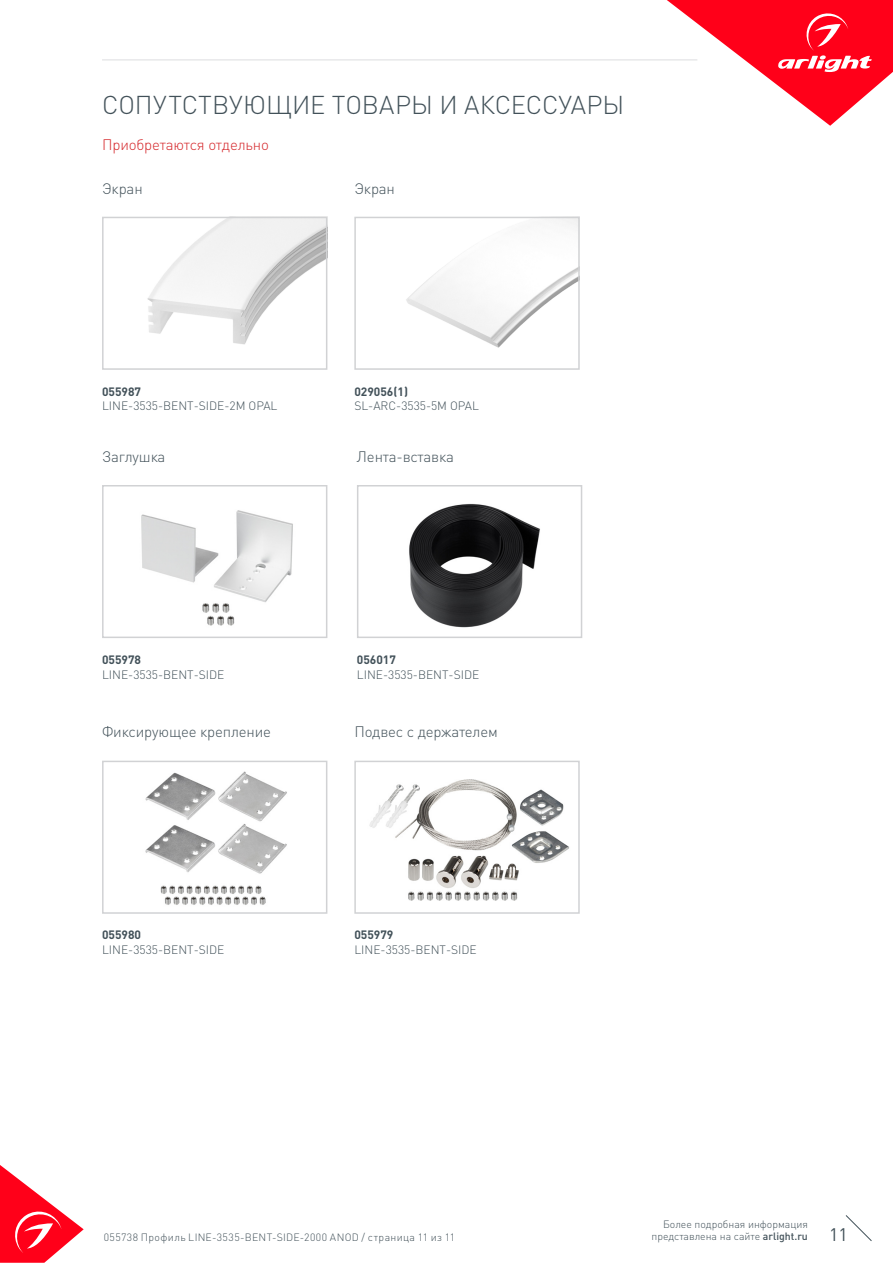
<style>
.page{position:relative;width:893px;height:1263px;background:#fff}
.page>*{position:absolute;margin:0;border:0;box-sizing:border-box;transform-origin:0 0}
.t1{font:300 25.5px "DIN Pro";color:#425159}
.t2{font:18px "DIN Pro";color:#425159}
.t3{font:300 15px "DIN Pro";letter-spacing:-.01em;color:#425159}
.t4{font:300 15px "DIN Pro";letter-spacing:-.01em;color:#d5262a}
.t5{font:300 12px "DIN Pro";color:#425159}
.t6{font:700 12px "DIN Pro";color:#425159}
.t7{font:300 10.5px "DIN Pro";letter-spacing:.04em;color:#425159}
.t8{font:300 10.5px "DIN Pro";color:#425159}
.s1{font-weight:500}
</style>
<div class="page">
<svg style="left:0;top:1165px;width:84px;height:98px"></svg>
<svg style="left:845px;top:1215px;width:27px;height:26px"></svg>
<svg style="left:667px;top:0;width:226px;height:126px"></svg>
<hr style="left:102px;top:60px;width:595px;height:1px;background:#dcdddf">
<img style="left:409px;top:503px;width:131px;height:125px">
<div style="left:357px;top:485px;width:225px;height:153px;border:2px solid #d1d2d4"></div>
<img style="left:141px;top:510px;width:152px;height:116px">
<div style="left:102px;top:485px;width:225px;height:153px;border:2px solid #d1d2d4"></div>
<img style="left:145px;top:771px;width:142px;height:134px">
<div style="left:102px;top:761px;width:225px;height:153px;border:2px solid #d1d2d4"></div>
<img style="left:369px;top:779px;width:200px;height:122px">
<div style="left:354px;top:761px;width:226px;height:153px;border:2px solid #d1d2d4"></div>
<img style="left:406px;top:220px;width:171px;height:128px">
<div style="left:354px;top:217px;width:226px;height:153px;border:2px solid #d1d2d4"></div>
<img style="left:147px;top:220px;width:177px;height:125px">
<div style="left:102px;top:217px;width:225px;height:153px;border:2px solid #d1d2d4"></div>
<p class="t1" style="left:102px;top:87px;width:524px">СОПУТСТВУЮЩИЕ ТОВАРЫ И АКСЕССУАРЫ</p>
<p class="t4" style="left:102px;top:134px;width:168px">Приобретаются отдельно</p>
<p class="t3" style="left:102px;top:178px;width:42px">Экран</p>
<p class="t3" style="left:354px;top:178px;width:42px">Экран</p>
<p class="t6" style="left:102px;top:383px;width:41px">055987</p>
<p class="t5" style="left:102px;top:398px;width:177px">LINE-3535-BENT-SIDE-2M OPAL</p>
<p class="t6" style="left:354px;top:383px;width:55px">029056(1)</p>
<p class="t5" style="left:354px;top:398px;width:126px">SL-ARC-3535-5M OPAL</p>
<p class="t3" style="left:102px;top:446px;width:65px">Заглушка</p>
<p class="t3" style="left:357px;top:446px;width:98px">Лента-вставка</p>
<p class="t6" style="left:102px;top:652px;width:41px">055978</p>
<p class="t5" style="left:102px;top:666px;width:124px">LINE-3535-BENT-SIDE</p>
<p class="t6" style="left:357px;top:652px;width:41px">056017</p>
<p class="t5" style="left:357px;top:666px;width:124px">LINE-3535-BENT-SIDE</p>
<p class="t3" style="left:102px;top:721px;width:171px">Фиксирующее крепление</p>
<p class="t3" style="left:354px;top:721px;width:145px">Подвес с держателем</p>
<p class="t6" style="left:102px;top:927px;width:41px">055980</p>
<p class="t5" style="left:102px;top:941px;width:124px">LINE-3535-BENT-SIDE</p>
<p class="t6" style="left:354px;top:927px;width:41px">055979</p>
<p class="t5" style="left:354px;top:941px;width:124px">LINE-3535-BENT-SIDE</p>
<p class="t8" style="left:663px;top:1216px;width:146px">Более подробная информация</p>
<p class="t8" style="left:651px;top:1229px;width:158px">представлена на сайте <span class="s1">arlight.ru</span></p>
<p class="t7" style="left:104px;top:1230px;width:353px">055738 Профиль LINE-3535-BENT-SIDE-2000 ANOD / страница 11 из 11</p>
<h2 class="t2" style="left:829px;top:1222px;width:20px">11</h2>
</div>
